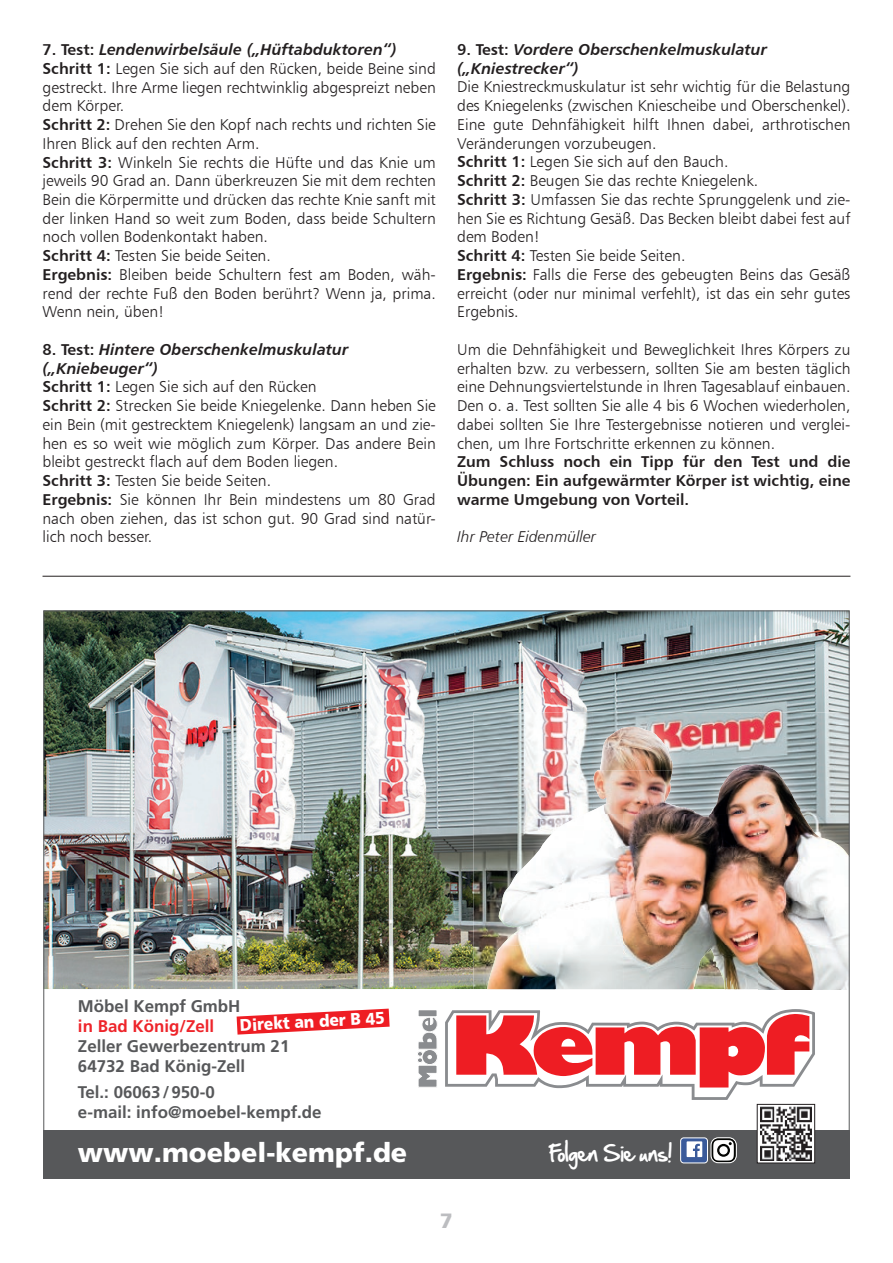
<style>
.page{position:relative;width:893px;height:1263px;background:#fff}
.page>*{position:absolute;margin:0;border:0;box-sizing:border-box;transform-origin:0 0}
.t1{font:900 26.85px "Frutiger LT Pro";color:#fff}
.t2{font:21px "Humanist 777 BT Black B";color:#bcbdc0}
.t3{font:19.5px "Hand Of Sean";color:#fff}
.t4{font:700 16.95px/20.2px "Frutiger LT Pro";color:#57585a}
.t5{font:700 16.95px "Frutiger LT Pro";color:#ee242a}
.t6{font:900 16.95px "Frutiger LT Pro";color:#fff;scale:.92 1}
.t7{font:15.75px/18.8px "Humanist 777 BT Light B";color:#231f20}
.t8{font:15.75px/18.8px "Humanist 777 BT Bold Italic B";color:#231f20}
.t9{font:15.75px/18.8px "Humanist 777 BT Bold B";color:#231f20;text-align:justify}
.t10{font:15.75px "Humanist 777 BT Light Italic B";color:#231f20}
.s1{font-family:"Humanist 777 BT Bold B"}
</style>
<div class="page">
<img style="left:45px;top:612px;width:802px;height:377px">
<img style="left:473px;top:712px;width:281px;height:277px">
<img style="left:487px;top:945px;width:360px;height:45px">
<img style="left:597px;top:727px;width:75px;height:43px">
<img style="left:733px;top:764px;width:42px;height:6px">
<img style="left:584px;top:770px;width:218px;height:44px">
<img style="left:532px;top:814px;width:315px;height:44px">
<img style="left:502px;top:858px;width:345px;height:43px">
<img style="left:499px;top:901px;width:348px;height:44px">
<div style="left:43px;top:1130px;width:806px;height:49px;background:#57585a"></div>
<svg style="left:237px;top:1008px;width:153px;height:26px"></svg>
<div style="left:757px;top:1104px;width:58px;height:59px;background:#fff"></div>
<img style="left:760px;top:1106px;width:52px;height:55px">
<div style="left:757px;top:1104px;width:58px;height:59px;border:1px solid #231f20"></div>
<div style="left:680px;top:1137px;width:28px;height:26px;border:1px solid #fff;border-radius:3px"></div>
<svg style="left:681px;top:1138px;width:55px;height:25px"></svg>
<div style="left:711px;top:1137px;width:25px;height:26px;border:1px solid #fff;border-radius:7px"></div>
<svg style="left:418px;top:1017px;width:20px;height:71px"></svg>
<div style="left:418px;top:1010px;width:19px;height:7px;background:#8a8c8f"></div>
<div style="left:418px;top:1009px;width:19px;height:8px;border:1px solid #fff"></div>
<svg style="left:445px;top:1009px;width:370px;height:91px"></svg>
<hr style="left:43px;top:576px;width:807px;height:1px;background:#231f20">
<p class="t8" style="left:43px;top:40px;width:356px"><span class="s1">7. Test:</span> Lendenwirbelsäule („Hüftabduktoren“)</p>
<p class="t7" style="left:43px;top:59px;width:395px"><span class="s1">Schritt 1:</span> Legen Sie sich auf den Rücken, beide Beine sind gestreckt. Ihre Arme liegen rechtwinklig abgespreizt neben dem Körper.<br><span class="s1">Schritt 2:</span> Drehen Sie den Kopf nach rechts und richten Sie Ihren Blick auf den rechten Arm.<br><span class="s1">Schritt 3:</span> Winkeln Sie rechts die Hüfte und das Knie um jeweils 90 Grad an. Dann überkreuzen Sie mit dem rechten Bein die Körpermitte und drücken das rechte Knie sanft mit der linken Hand so weit zum Boden, dass beide Schultern noch vollen Bodenkontakt haben.<br><span class="s1">Schritt 4:</span> Testen Sie beide Seiten.<br><span class="s1">Ergebnis:</span> Bleiben beide Schultern fest am Boden, wäh&shy;rend der rechte Fuß den Boden berührt? Wenn ja, prima.<br>Wenn nein, üben!</p>
<p class="t8" style="left:43px;top:340px;width:307px"><span class="s1">8. Test:</span> Hintere Oberschenkelmuskulatur („Kniebeuger“)</p>
<p class="t7" style="left:43px;top:377px;width:395px"><span class="s1">Schritt 1:</span> Legen Sie sich auf den Rücken<br><span class="s1">Schritt 2:</span> Strecken Sie beide Kniegelenke. Dann heben Sie ein Bein (mit gestrecktem Kniegelenk) langsam an und zie&shy;hen es so weit wie möglich zum Körper. Das andere Bein bleibt gestreckt flach auf dem Boden liegen.<br><span class="s1">Schritt 3:</span> Testen Sie beide Seiten.<br><span class="s1">Ergebnis:</span> Sie können Ihr Bein mindestens um 80 Grad nach oben ziehen, das ist schon gut. 90 Grad sind natür&shy;lich noch besser.</p>
<p class="t8" style="left:457px;top:40px;width:311px"><span class="s1">9. Test:</span> Vordere Oberschenkelmuskulatur („Kniestrecker“)</p>
<p class="t7" style="left:457px;top:77px;width:395px">Die Kniestreckmuskulatur ist sehr wichtig für die Belastung des Kniegelenks (zwischen Kniescheibe und Oberschenkel).<br>Eine gute Dehnfähigkeit hilft Ihnen dabei, arthrotischen Veränderungen vorzubeugen.<br><span class="s1">Schritt 1:</span> Legen Sie sich auf den Bauch.<br><span class="s1">Schritt 2:</span> Beugen Sie das rechte Kniegelenk.<br><span class="s1">Schritt 3:</span> Umfassen Sie das rechte Sprunggelenk und zie&shy;hen Sie es Richtung Gesäß. Das Becken bleibt dabei fest auf dem Boden!<br><span class="s1">Schritt 4:</span> Testen Sie beide Seiten.<br><span class="s1">Ergebnis:</span> Falls die Ferse des gebeugten Beins das Gesäß erreicht (oder nur minimal verfehlt), ist das ein sehr gutes Ergebnis.</p>
<p class="t7" style="left:457px;top:340px;width:395px;text-align:justify">Um die Dehnfähigkeit und Beweglichkeit Ihres Körpers zu erhalten bzw. zu verbessern, sollten Sie am besten täglich eine Dehnungsviertelstunde in Ihren Tagesablauf einbauen.<br>Den o. a. Test sollten Sie alle 4 bis 6 Wochen wiederholen, dabei sollten Sie Ihre Testergebnisse notieren und verglei&shy;chen, um Ihre Fortschritte erkennen zu können.</p>
<p class="t9" style="left:457px;top:452px;width:395px">Zum Schluss noch ein Tipp für den Test und die Übungen: Ein aufgewärmter Körper ist wichtig, eine warme Umgebung von Vorteil.</p>
<p class="t10" style="left:457px;top:527px;width:141px">Ihr Peter Eidenmüller</p>
<p class="t4" style="left:78px;top:996px;width:164px">Möbel Kempf GmbH</p>
<p class="t5" style="left:78px;top:1016px;width:138px">in Bad König/Zell</p>
<p class="t6" style="left:239px;top:1015px;width:159px;rotate:-3deg">Direkt an der B 45</p>
<p class="t4" style="left:78px;top:1035px;width:213px">Zeller Gewerbezentrum 21<br>64732 Bad König-Zell</p>
<p class="t4" style="left:78px;top:1081px;width:245px">Tel.: 06063 / 950-0<br>e-mail: info@moebel-kempf.de</p>
<h1 class="t1" style="left:78px;top:1136px;width:331px">www.moebel-kempf.de</h1>
<p class="t3" style="left:550px;top:1136px;width:124px">Folgen Sie uns!</p>
<h2 class="t2" style="left:440px;top:1207px;width:14px">7</h2>
</div>
